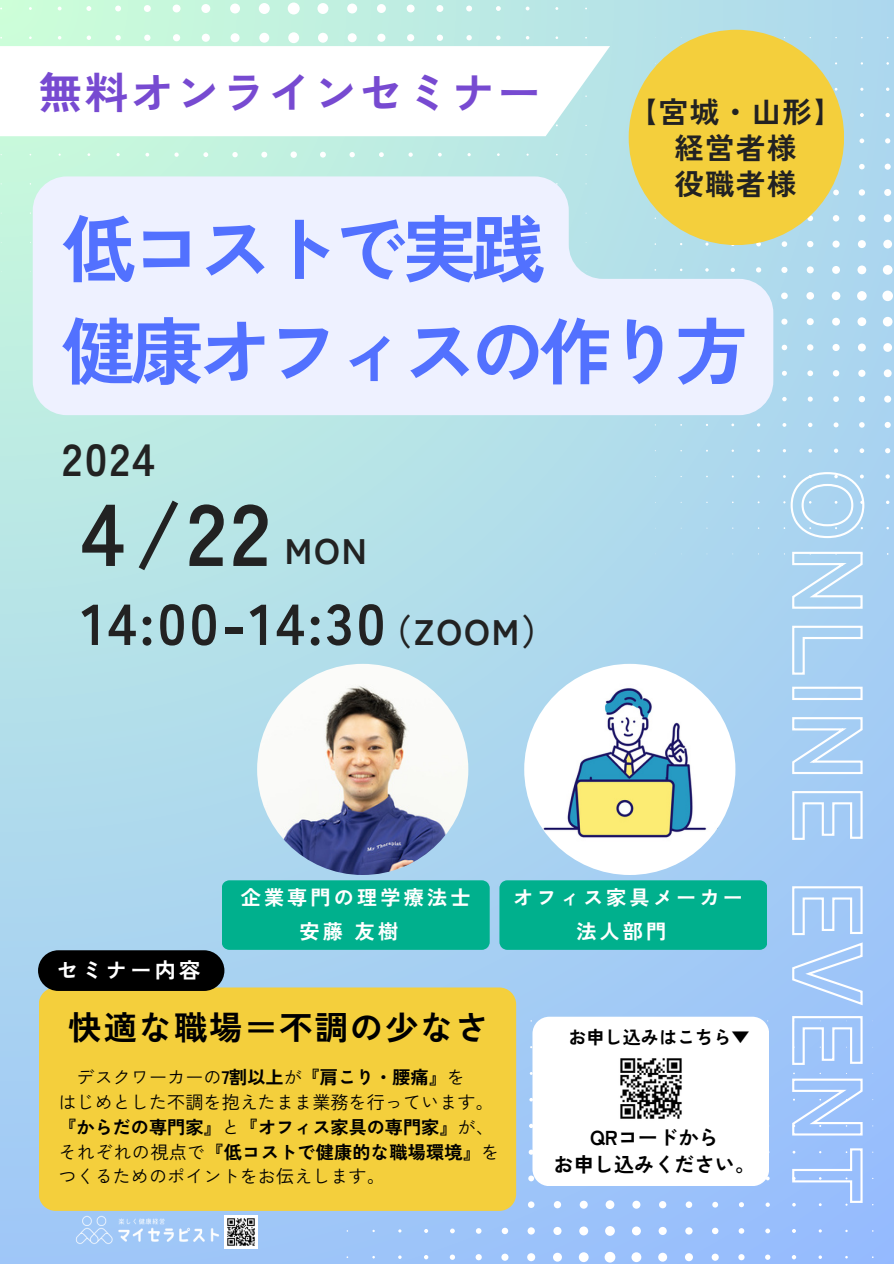
<style>
.page{position:relative;width:894px;height:1264px;background:#fff}
.page>*{position:absolute;margin:0;border:0;box-sizing:border-box;transform-origin:0 0}
.t1{font:700 87px "Zen Kaku Gothic New";color:#222}
.t2{font:700 73.35px/102.3px "Zen Kaku Gothic New";letter-spacing:-.07em;color:#5271ff}
.t3{font:700 57.45px "Zen Kaku Gothic New";letter-spacing:.055em;color:#222}
.t4{font:700 44.85px "Zen Kaku Gothic New";color:#222}
.t5{font:700 43.5px "Zen Kaku Gothic New";letter-spacing:.055em;color:#774ad1}
.t6{font:700 35.4px "Zen Kaku Gothic New";letter-spacing:.055em;color:#222}
.t7{font:700 33.3px "Zen Kaku Gothic New";letter-spacing:.055em;color:#000}
.t8{font:700 29.25px "Zen Kaku Gothic New";letter-spacing:.055em;color:#222}
.t9{font:700 21.15px "Zen Kaku Gothic New";letter-spacing:.155em;color:#fff}
.t10{font:700 20.1px "Zen Kaku Gothic New";letter-spacing:.155em;color:#fff}
.t11{font:700 20.1px "Zen Kaku Gothic New";color:#000}
.t12{font:18.15px/24.8px "Zen Kaku Gothic New";color:#000}
.t13{font:700 18.15px "Zen Kaku Gothic New";color:#000}
.s1{font-weight:400}
.s2{font-weight:700}
</style>
<div class="page">
<div style="left:0;top:0;width:893px;height:1263px;background:linear-gradient(to bottom,#c0efe1,#a0c7f7)"></div>
<svg style="left:346px;top:1020px;width:527px;height:242px;background:#9fc4f9"></svg>
<svg style="left:0;top:3px;width:587px;height:269px;background:#c4f1e1"></svg>
<div style="left:654px;top:37px;width:238px;height:517px;background:#add7ee"></div>
<div style="left:628px;top:30px;width:215px;height:215px;background:#f4cf3c;border-radius:50%"></div>
<svg style="left:0;top:46px;width:609px;height:90px"></svg>
<img style="left:257px;top:664px;width:211px;height:211px;border-radius:50%">
<div style="left:39px;top:987px;width:477px;height:223px;background:#f4cf3c"></div>
<svg style="left:532px;top:1016px;width:236px;height:170px"></svg>
<img style="left:613px;top:1051px;width:74px;height:74px">
<div style="left:38px;top:950px;width:186px;height:40px;background:#000;border-radius:20px"></div>
<img style="left:524px;top:664px;width:211px;height:211px;border-radius:50%">
<div style="left:221px;top:880px;width:268px;height:69px;background:#00b08d"></div>
<div style="left:499px;top:880px;width:268px;height:69px;background:#00b08d"></div>
<img style="left:71px;top:1210px;width:153px;height:38px">
<img style="left:224px;top:1215px;width:33px;height:33px">
<svg style="left:789px;top:471px;width:76px;height:732px;background:#aed0f6"></svg>
<svg style="left:33px;top:176px;width:740px;height:239px;background:#e9eef4"></svg>
<p class="t5" style="left:39px;top:59px;width:503px">無料オンラインセミナー</p>
<p class="t8" style="left:627px;top:89px;width:216px">【宮城・山形】</p>
<p class="t8" style="left:674px;top:125px;width:123px">経営者様</p>
<p class="t8" style="left:674px;top:161px;width:123px">役職者様</p>
<h1 class="t2" style="left:62px;top:193px;width:688px">低コストで実践<br>健康オフィスの作り方</h1>
<p class="t4" style="left:62px;top:424px;width:94px">2024</p>
<p class="t1" style="left:81px;top:465px;width:190px">4/22</p>
<h5 class="t6" style="left:284px;top:523px;width:84px">MON</h5>
<p class="t3" style="left:81px;top:578px;width:305px">14:00-14:30</p>
<p class="t6" style="left:376px;top:603px;width:181px">（ZOOM）</p>
<p class="t9" style="left:57px;top:953px;width:145px">セミナー内容</p>
<p class="t10" style="left:240px;top:881px;width:231px">企業専門の理学療法士</p>
<p class="t10" style="left:299px;top:915px;width:100px">安藤友樹</p>
<p class="t7" style="left:68px;top:1001px;width:421px">快適な職場＝不調の少なさ</p>
<p class="t13" style="left:77px;top:1063px;width:390px"><span class="s1">デスクワーカーの</span>7割以上<span class="s1">が</span>『肩こり・腰痛』<span class="s1">を</span></p>
<p class="t12" style="left:58px;top:1088px;width:436px">はじめとした不調を抱えたまま業務を行っています。</p>
<h6 class="t13" style="left:58px;top:1112px;width:437px">『からだの専門家』<span class="s1">と</span>『オフィス家具の専門家』<span class="s1">が、</span></h6>
<p class="t12" style="left:58px;top:1138px;width:442px">それぞれの視点で<span class="s2">『低コストで健康的な職場環境』</span>をつくるためのポイントをお伝えします。</p>
<p class="t10" style="left:513px;top:881px;width:231px">オフィス家具メーカー</p>
<p class="t10" style="left:576px;top:915px;width:92px">法人部門</p>
<p class="t13" style="left:568px;top:1023px;width:183px">お申し込みはこちら▼</p>
<p class="t11" style="left:590px;top:1121px;width:130px">QRコードから</p>
<p class="t11" style="left:553px;top:1148px;width:203px">お申し込みください。</p>
</div>
